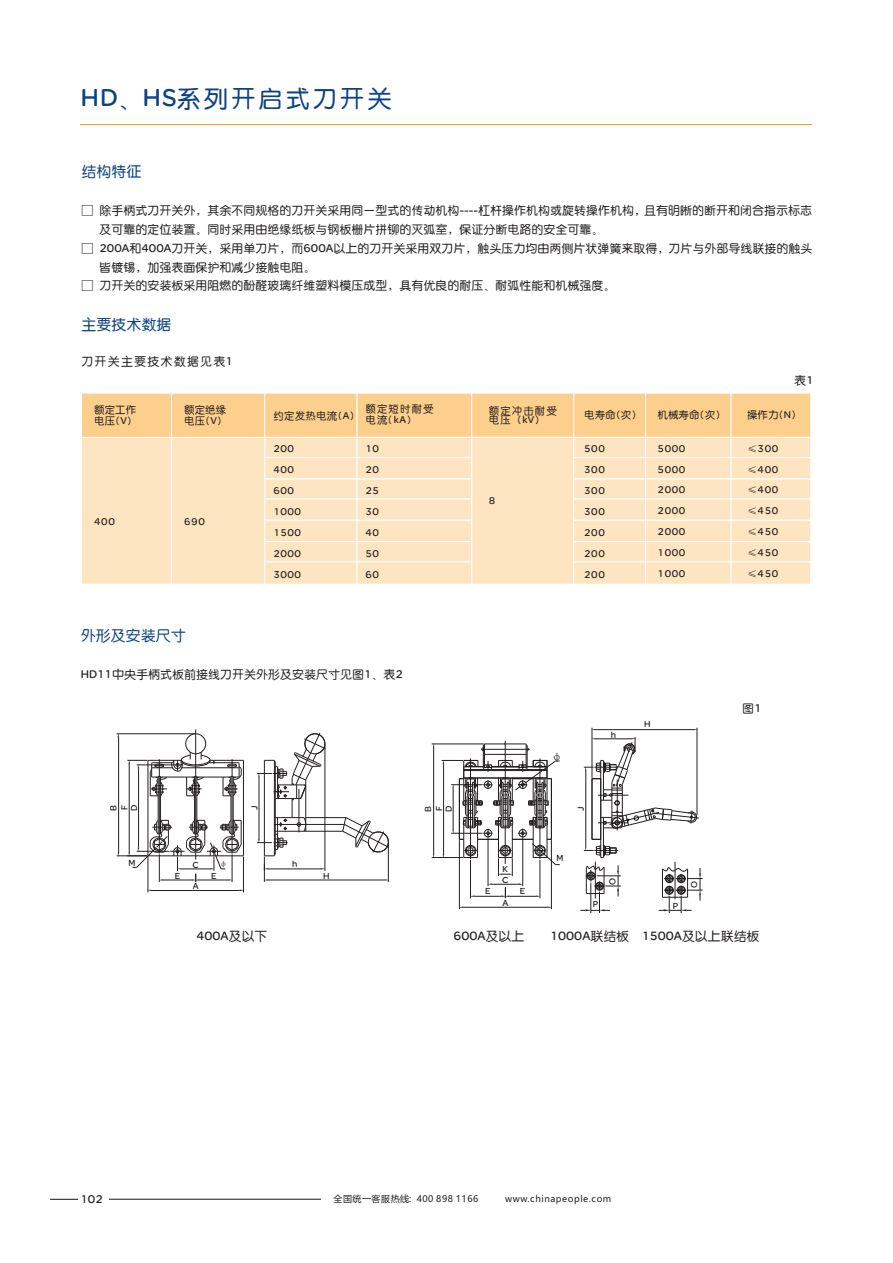
<style>
.page{position:relative;width:893px;height:1263px;background:#fff}
.page>*{position:absolute;margin:0;border:0;box-sizing:border-box;transform-origin:0 0}
.t1{font:24.75px "H Ye 3 gj";letter-spacing:.1em;color:#0c4283}
.t2{font:15px "H Ye 3 gj";color:#0c4283}
.t3{font:12.9px "SE Optimist";color:#231f20}
.t4{font:12px/18.5px "H Ye 3 gj";color:#231f20}
.t5{font:12px "H Ye 3 gj";letter-spacing:.1em;color:#231f20}
.t6{font:12px "SE Optimist";color:#231f20}
.t7{font:11.25px "H Ye 3 gj";color:#231f20}
.t8{font:10.5px/21px "SE Optimist";letter-spacing:.055em;color:#231f20;text-align:justify}
.t9{font:10.5px/11.4px "H Ye 3 gj";letter-spacing:.02em;color:#231f20}
.t10{font:10.5px/10.8px "H Ye 3 gj";letter-spacing:.1em;color:#231f20}
.t11{font:9.45px/20.7px "SE Optimist";color:#231f20}
.t12{font:9px "Microsoft Ya Hei";letter-spacing:.06em;color:#231f20}
.t13{font:7.8px "H Ye 3 gj";color:#231f20}
.s1{font-family:"SE Optimist";font-size:26.25px}
.s2{font-family:"SE Optimist"}
.s3{font-family:"H Ye 3 gj"}
</style>
<div class="page">
<hr style="left:592px;top:779px;width:1px;height:60px;background:#231f20">
<hr style="left:600px;top:760px;width:1px;height:97px;background:#231f20">
<hr style="left:603px;top:817px;width:1px;height:40px;background:#231f20">
<hr style="left:210px;top:760px;width:33px;height:1px;background:#231f20">
<hr style="left:148px;top:855px;width:95px;height:1px;background:#231f20">
<hr style="left:243px;top:760px;width:1px;height:96px;background:#231f20">
<hr style="left:148px;top:856px;width:1px;height:36px;background:#231f20">
<hr style="left:243px;top:856px;width:1px;height:36px;background:#231f20">
<hr style="left:152px;top:890px;width:88px;height:1px;background:#231f20">
<hr style="left:117px;top:733px;width:78px;height:1px;background:#231f20">
<hr style="left:117px;top:855px;width:30px;height:1px;background:#231f20">
<hr style="left:118px;top:738px;width:1px;height:114px;background:#231f20">
<svg style="left:257px;top:732px;width:132px;height:150px"></svg>
<svg style="left:127px;top:729px;width:115px;height:153px"></svg>
<hr style="left:488px;top:838px;width:1px;height:48px;background:#231f20">
<hr style="left:522px;top:838px;width:1px;height:48px;background:#231f20">
<hr style="left:470px;top:860px;width:1px;height:38px;background:#231f20">
<hr style="left:540px;top:860px;width:1px;height:38px;background:#231f20">
<svg style="left:471px;top:883px;width:70px;height:15px"></svg>
<hr style="left:459px;top:840px;width:1px;height:69px;background:#231f20">
<hr style="left:551px;top:840px;width:1px;height:69px;background:#231f20">
<hr style="left:463px;top:907px;width:85px;height:1px;background:#231f20">
<hr style="left:432px;top:857px;width:31px;height:1px;background:#231f20">
<hr style="left:432px;top:744px;width:52px;height:1px;background:#231f20">
<hr style="left:433px;top:748px;width:1px;height:106px;background:#231f20">
<hr style="left:585px;top:771px;width:1px;height:76px;background:#231f20">
<hr style="left:592px;top:728px;width:1px;height:50px;background:#231f20">
<hr style="left:697px;top:728px;width:1px;height:87px;background:#231f20">
<hr style="left:596px;top:729px;width:97px;height:1px;background:#231f20">
<svg style="left:584px;top:737px;width:115px;height:93px"></svg>
<svg style="left:580px;top:839px;width:41px;height:74px"></svg>
<svg style="left:659px;top:862px;width:44px;height:51px"></svg>
<svg style="left:442px;top:741px;width:118px;height:135px"></svg>
<hr style="left:109px;top:1199px;width:212px;height:1px;background:#231f20">
<svg style="left:50px;top:1199px;width:28px;height:1px"></svg>
<hr style="left:81px;top:124px;width:731px;height:1px;background:#f9a51b">
<svg style="left:82px;top:393px;width:729px;height:191px;background:#fde1b7"></svg>
<h1 class="t1" style="left:81px;top:86px;width:313px"><span class="s1">HD</span>、<span class="s1">HS</span>系列开启式刀开关</h1>
<p class="t2" style="left:81px;top:164px;width:62px">结构特征</p>
<p class="t4" style="left:99px;top:202px;width:714px;text-indent:-18px">□ 除手柄式刀开关外，其余不同规格的刀开关采用同一型式的传动机构<span class="s2">----</span>杠杆操作机构或旋转操作机构，且有明晰的断开和闭合指示标志及可靠的定位装置。同时采用由绝缘纸板与钢板栅片拼铆的灭弧室，保证分断电路的安全可靠。</p>
<p class="t4" style="left:99px;top:240px;width:715px;text-indent:-18px">□ <span class="s2">200A 400A</span>刀开关，采用单刀片，而<span class="s2">600A</span>以上的刀开关采用双刀片，触头压力均由两侧片状弹簧来取得，刀片与外部导线联接的触头皆镀锡，加强表面保护和减少接触电阻。</p>
<p class="t4" style="left:81px;top:276px;width:535px">□ 刀开关的安装板采用阻燃的酚醛玻璃纤维塑料模压成型，具有优良的耐压、耐弧性能和机械强度。</p>
<p class="t4" style="left:129px;top:240px;width:13px">和</p>
<p class="t2" style="left:81px;top:317px;width:92px">主要技术数据</p>
<p class="t5" style="left:81px;top:355px;width:153px">刀开关主要技术数据见表<span class="s2">1</span></p>
<p class="t9" style="left:94px;top:404px;width:43px">额定工作电压(<span class="s2">V</span>)</p>
<p class="t9" style="left:184px;top:404px;width:44px">额定绝缘电压(<span class="s2">V</span>)</p>
<p class="t9" style="left:273px;top:410px;width:83px">约定发热电流(<span class="s2">A</span>)</p>
<p class="t10" style="left:366px;top:404px;width:70px">额定短时耐受电流(<span class="s2">kA</span>)</p>
<p class="t9" style="left:584px;top:410px;width:54px">电寿命(次)</p>
<p class="t9" style="left:658px;top:410px;width:64px">机械寿命(次)</p>
<p class="t9" style="left:747px;top:409px;width:51px">操作力(<span class="s2">N</span>)</p>
<p class="t4" style="left:794px;top:371px;width:21px">表<span class="s2">1</span></p>
<p class="t10" style="left:489px;top:406px;width:70px;line-height:9.4px">额定冲击耐受电压（<span class="s2">kV</span>）</p>
<p class="t8" style="left:94px;top:511px;width:22px">400</p>
<p class="t8" style="left:184px;top:511px;width:22px">690</p>
<p class="t8" style="left:273px;top:438px;width:29px;text-align:left">200<br>400<br>600<br>1000<br>1500<br>2000<br>3000</p>
<p class="t8" style="left:366px;top:438px;width:15px">10<br>20<br>25<br>30<br>40<br>50<br>60</p>
<p class="t8" style="left:584px;top:438px;width:22px">500<br>300<br>300<br>300<br>200<br>200<br>200</p>
<p class="t8" style="left:658px;top:438px;width:29px">5000<br>5000<br>2000<br>2000<br>2000<br>1000<br>1000</p>
<p class="t8" style="left:747px;top:438px;width:33px"><span class="s3">≤</span>300 <span class="s3">≤</span>400 <span class="s3">≤</span>400 <span class="s3">≤</span>450 <span class="s3">≤</span>450 <span class="s3">≤</span>450 <span class="s3">≤</span>450</p>
<p class="t8" style="left:489px;top:490px;width:8px">8</p>
<p class="t2" style="left:81px;top:628px;width:106px">外形及安装尺寸</p>
<p class="t4" style="left:81px;top:665px;width:324px"><span class="s2">HD11</span>中央手柄式板前接线刀开关外形及安装尺寸见图<span class="s2">1</span>、表<span class="s2">2</span></p>
<p class="t4" style="left:742px;top:699px;width:21px">图<span class="s2">1</span></p>
<p class="t11" style="left:644px;top:714px;width:8px">H</p>
<p class="t11" style="left:611px;top:724px;width:7px">h</p>
<p class="t7" style="left:551px;top:750px;width:13px">φ</p>
<p class="t11" style="left:103px;top:811px;width:8px;rotate:-90deg">B<br>D</p>
<p class="t11" style="left:114px;top:810px;width:7px;rotate:-90deg">F</p>
<p class="t11" style="left:244px;top:810px;width:6px;rotate:-90deg">J</p>
<p class="t11" style="left:422px;top:812px;width:7px;line-height:11.1px;rotate:-90deg">B<br>F</p>
<p class="t11" style="left:438px;top:812px;width:8px;rotate:-90deg">D</p>
<p class="t11" style="left:570px;top:811px;width:6px;rotate:-90deg">J</p>
<p class="t11" style="left:128px;top:852px;width:9px">M</p>
<p class="t11" style="left:193px;top:854px;width:8px">C</p>
<p class="t13" style="left:220px;top:860px;width:9px">φ</p>
<p class="t11" style="left:292px;top:853px;width:7px">h</p>
<p class="t11" style="left:175px;top:865px;width:7px">E</p>
<p class="t11" style="left:323px;top:865px;width:8px">H</p>
<p class="t11" style="left:211px;top:865px;width:7px">E</p>
<p class="t11" style="left:193px;top:876px;width:7px">A</p>
<p class="t11" style="left:503px;top:858px;width:7px">K</p>
<p class="t11" style="left:502px;top:869px;width:8px">C</p>
<p class="t11" style="left:485px;top:881px;width:7px">E</p>
<p class="t11" style="left:520px;top:881px;width:7px">E</p>
<p class="t11" style="left:502px;top:893px;width:7px">A</p>
<p class="t11" style="left:556px;top:847px;width:9px">M</p>
<p class="t11" style="left:593px;top:894px;width:7px">P</p>
<p class="t11" style="left:602px;top:885px;width:8px;rotate:-90deg">O</p>
<p class="t11" style="left:673px;top:895px;width:7px">P</p>
<p class="t11" style="left:684px;top:888px;width:8px;rotate:-90deg">O</p>
<p class="t3" style="left:196px;top:928px;width:72px">400A<span class="s3">及以下</span></p>
<p class="t3" style="left:453px;top:928px;width:72px">600A<span class="s3">及以上</span></p>
<p class="t3" style="left:550px;top:928px;width:211px">1000A<span class="s3">联结板</span> 1500A<span class="s3">及以上联结板</span></p>
<p class="t6" style="left:80px;top:1192px;width:24px">102</p>
<p class="t12" style="left:333px;top:1194px;width:147px">全国统一客服热线: 400 898 1166</p>
<p class="t12" style="left:505px;top:1194px;width:108px">www.chinapeople.com</p>
</div>
